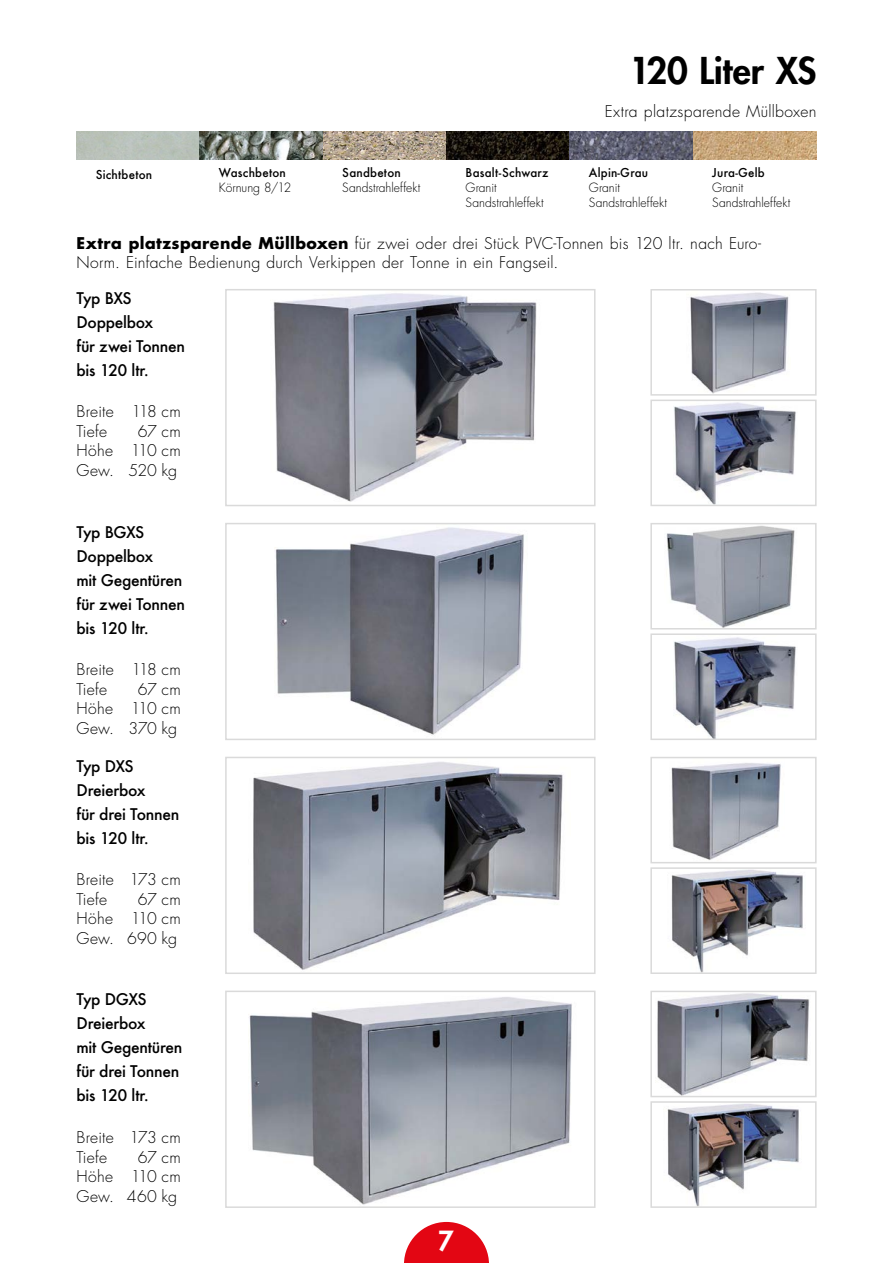
<style>
.page{position:relative;width:893px;height:1263px;background:#fff}
.page>*{position:absolute;margin:0;border:0;box-sizing:border-box;transform-origin:0 0}
.t1{font:800 36px "Futura";letter-spacing:-.01em;color:#000}
.t2{font:800 27px "Futura";color:#fff}
.t3{font:500 17.7px/24px "Futura";letter-spacing:-.015em;color:#000}
.t4{font:300 15.75px/19.5px "Futura";letter-spacing:.015em;color:#000}
.t5{font:500 13.5px "Futura";letter-spacing:.015em;color:#000}
.t6{font:300 12.45px/15px "Futura";color:#000}
.s1{font-weight:700}
</style>
<div class="page">
<img style="left:77px;top:132px;width:739px;height:27px">
<svg style="left:404px;top:1222px;width:85px;height:41px"></svg>
<img style="left:249px;top:997px;width:323px;height:208px">
<div style="left:225px;top:990px;width:371px;height:218px;border:2px solid #dadada"></div>
<img style="left:657px;top:994px;width:153px;height:100px">
<div style="left:650px;top:991px;width:167px;height:106px;border:2px solid #dadada"></div>
<img style="left:667px;top:1104px;width:132px;height:101px">
<div style="left:650px;top:1101px;width:167px;height:107px;border:2px solid #dadada"></div>
<img style="left:273px;top:293px;width:264px;height:209px">
<div style="left:225px;top:289px;width:371px;height:217px;border:2px solid #dadada"></div>
<img style="left:690px;top:292px;width:99px;height:101px">
<div style="left:650px;top:289px;width:167px;height:107px;border:2px solid #dadada"></div>
<img style="left:674px;top:403px;width:122px;height:100px">
<div style="left:650px;top:400px;width:167px;height:106px;border:2px solid #dadada"></div>
<img style="left:253px;top:762px;width:310px;height:208px">
<div style="left:225px;top:757px;width:371px;height:217px;border:2px solid #dadada"></div>
<img style="left:671px;top:763px;width:110px;height:97px">
<div style="left:650px;top:757px;width:167px;height:106px;border:2px solid #dadada"></div>
<img style="left:671px;top:870px;width:132px;height:101px">
<div style="left:650px;top:867px;width:167px;height:107px;border:2px solid #dadada"></div>
<img style="left:275px;top:527px;width:249px;height:209px">
<div style="left:225px;top:523px;width:371px;height:217px;border:2px solid #dadada"></div>
<img style="left:666px;top:526px;width:129px;height:100px">
<div style="left:650px;top:523px;width:167px;height:106px;border:2px solid #dadada"></div>
<img style="left:674px;top:637px;width:122px;height:100px">
<div style="left:650px;top:633px;width:167px;height:107px;border:2px solid #dadada"></div>
<p class="t5" style="left:96px;top:167px;width:58px">Sichtbeton</p>
<p class="t5" style="left:219px;top:164px;width:68px">Waschbeton</p>
<p class="t6" style="left:219px;top:180px;width:74px">Körnung 8/12</p>
<p class="t5" style="left:342px;top:164px;width:60px">Sandbeton</p>
<p class="t6" style="left:342px;top:180px;width:79px">Sandstrahleffekt</p>
<p class="t5" style="left:466px;top:164px;width:84px">Basalt-Schwarz</p>
<p class="t6" style="left:466px;top:180px;width:79px">Granit<br>Sandstrahleffekt</p>
<h1 class="t1" style="left:629px;top:46px;width:189px">120 Liter XS</h1>
<p class="t4" style="left:605px;top:101px;width:213px">Extra platzsparende Müllboxen</p>
<p class="t5" style="left:589px;top:164px;width:61px">Alpin-Grau</p>
<p class="t6" style="left:589px;top:180px;width:79px">Granit<br>Sandstrahleffekt</p>
<p class="t5" style="left:712px;top:164px;width:54px">Jura-Gelb</p>
<p class="t6" style="left:712px;top:180px;width:79px">Granit<br>Sandstrahleffekt</p>
<p class="t4" style="left:77px;top:233px;width:686px"><span class="s1">Extra platzsparende Müllboxen</span> für zwei oder drei Stück PVC-Tonnen bis 120 ltr. nach Euro-<br>Norm. Einfache Bedienung durch Verkippen der Tonne in ein Fangseil.</p>
<p class="t3" style="left:77px;top:286px;width:110px">Typ BXS<br>Doppelbox<br>für zwei Tonnen bis 120 ltr.</p>
<p class="t4" style="left:77px;top:402px;width:106px">Breite 118 cm<br>Tiefe</p>
<p class="t4" style="left:77px;top:421px;width:106px;text-align:justify;text-indent:61px">67 cm Höhe 110 cm Gew. 520 kg</p>
<p class="t3" style="left:77px;top:520px;width:110px">Typ BGXS<br>Doppelbox<br>mit Gegentüren für zwei Tonnen bis 120 ltr.</p>
<p class="t4" style="left:77px;top:660px;width:106px">Breite 118 cm<br>Tiefe</p>
<p class="t4" style="left:77px;top:679px;width:106px;text-align:justify;text-indent:61px">67 cm Höhe 110 cm Gew. 370 kg</p>
<p class="t3" style="left:77px;top:754px;width:104px">Typ DXS<br>Dreierbox<br>für drei Tonnen bis 120 ltr.</p>
<p class="t4" style="left:77px;top:870px;width:106px">Breite 173 cm<br>Tiefe</p>
<p class="t4" style="left:77px;top:889px;width:106px;text-align:justify;text-indent:61px">67 cm Höhe 110 cm Gew. 690 kg</p>
<p class="t3" style="left:77px;top:987px;width:107px">Typ DGXS<br>Dreierbox<br>mit Gegentüren für drei Tonnen bis 120 ltr.</p>
<p class="t4" style="left:77px;top:1128px;width:106px">Breite 173 cm<br>Tiefe</p>
<p class="t4" style="left:77px;top:1147px;width:106px;text-align:justify;text-indent:61px">67 cm Höhe 110 cm Gew. 460 kg</p>
<h2 class="t2" style="left:438px;top:1223px;width:17px">7</h2>
</div>
